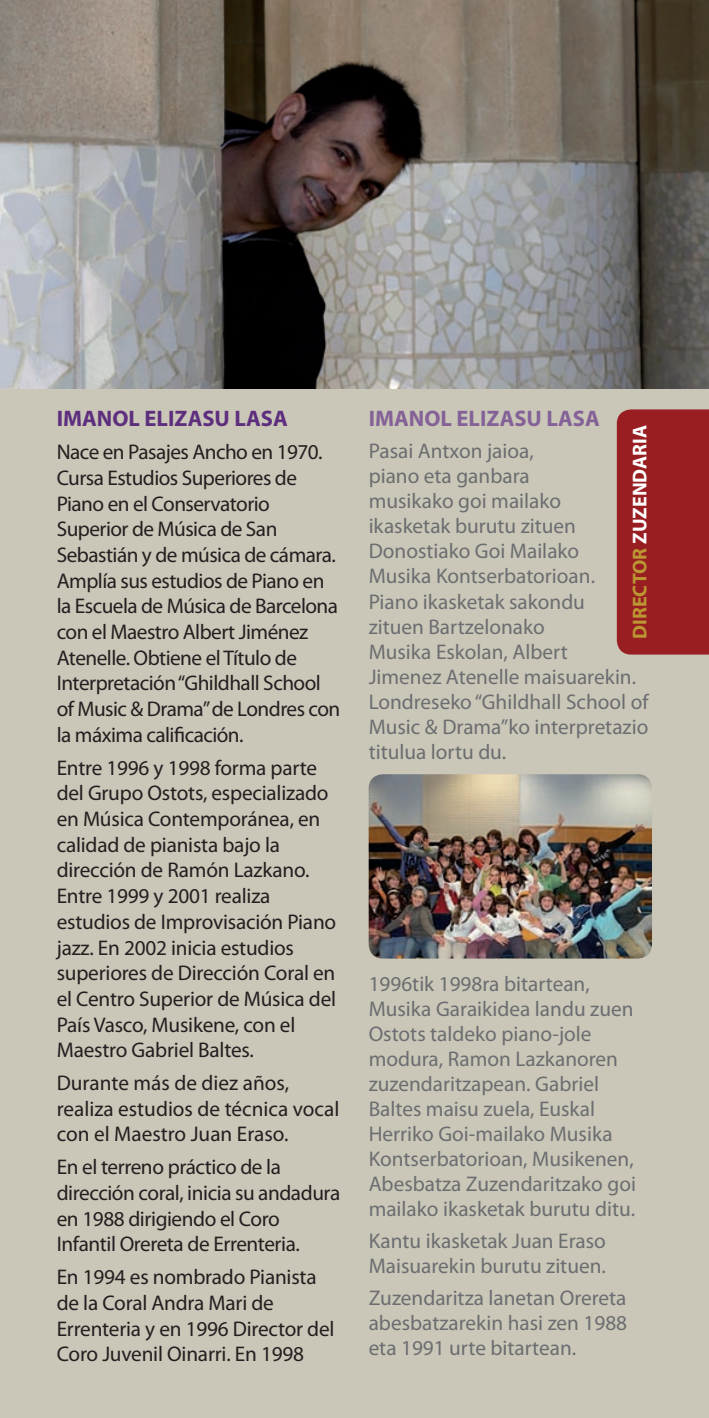
<style>
.page{position:relative;width:709px;height:1418px;background:#fff}
.page>*{position:absolute;margin:0;border:0;box-sizing:border-box;transform-origin:0 0}
.t1{font:700 22.5px "Myriad Pro";color:#5e2e7e}
.t2{font:700 22.5px "Myriad Pro";color:#846298}
.t3{font:21.25px/25.8px "Myriad Pro";letter-spacing:-.015em;color:#231f20}
.t4{font:21.25px/25px "Myriad Pro";color:#6c6d70}
.t5{font:700 20px "Myriad Pro";color:#fff}
.s1{color:#bb9632}
</style>
<div class="page">
<div style="left:0;top:0;width:709px;height:1417px;background:#cac7b8"></div>
<img style="left:0;top:0;width:709px;height:388px">
<div style="left:617px;top:409px;width:92px;height:245px;background:#981e21"></div>
<img style="left:369px;top:774px;width:283px;height:184px">
<p class="t1" style="left:57px;top:404px;width:233px">IMANOL ELIZASU LASA</p>
<p class="t3" style="left:57px;top:439px;width:285px">Nace en Pasajes Ancho en 1970.<br>Cursa Estudios Superiores de<br>Piano en el Conservatorio<br>Superior de Música de San<br>Sebastián y de música de cámara.<br>Amplía sus estudios de Piano en la Escuela de Música de Barcelona con el Maestro Albert Jiménez<br>Atenelle. Obtiene el Título de<br>Interpretación “Ghildhall School of Music &amp; Drama” de Londres con la máxima calificación.</p>
<p class="t3" style="left:57px;top:754px;width:281px">Entre 1996 y 1998 forma parte del Grupo Ostots, especializado en Música Contemporánea, en calidad de pianista bajo la dirección de Ramón Lazkano.<br>Entre 1999 y 2001 realiza estudios de Improvisación Piano jazz. En 2002 inicia estudios superiores de Dirección Coral en el Centro Superior de Música del<br>País Vasco, Musikene, con el<br>Maestro Gabriel Baltes.</p>
<p class="t3" style="left:57px;top:1069px;width:284px">Durante más de diez años, realiza estudios de técnica vocal con el Maestro Juan Eraso.</p>
<p class="t3" style="left:57px;top:1153px;width:285px">En el terreno práctico de la dirección coral, inicia su andadura en 1988 dirigiendo el Coro<br>Infantil Orereta de Errenteria.</p>
<p class="t3" style="left:57px;top:1263px;width:279px">En 1994 es nombrado Pianista de la Coral Andra Mari de<br>Errenteria y en 1996 Director del<br>Coro Juvenil Oinarri. En 1998</p>
<p class="t2" style="left:369px;top:404px;width:233px">IMANOL ELIZASU LASA</p>
<p class="t4" style="left:369px;top:438px;width:281px">Pasai Antxon jaioa,<br>piano eta ganbara<br>musikako goi mailako<br>ikasketak burutu zituen<br>Donostiako Goi Mailako<br>Musika Kontserbatorioan.<br>Piano ikasketak sakondu<br>zituen Bartzelonako<br>Musika Eskolan, Albert<br>Jimenez Atenelle maisuarekin.<br>Londreseko “Ghildhall School of<br>Music &amp; Drama”ko interpretazio titulua lortu du.</p>
<p class="t5" style="left:626px;top:639px;width:215px;rotate:-90deg"><span class="s1">DIRECTOR</span> ZUZENDARIA</p>
<p class="t4" style="left:369px;top:970px;width:269px">1996tik 1998ra bitartean,<br>Musika Garaikidea landu zuen<br>Ostots taldeko piano-jole modura, Ramon Lazkanoren zuzendaritzapean. Gabriel<br>Baltes maisu zuela, Euskal<br>Herriko Goi-mailako Musika<br>Kontserbatorioan, Musikenen,<br>Abesbatza Zuzendaritzako goi mailako ikasketak burutu ditu.</p>
<p class="t4" style="left:369px;top:1227px;width:239px">Kantu ikasketak Juan Eraso<br>Maisuarekin burutu zituen.</p>
<p class="t4" style="left:369px;top:1285px;width:260px;text-align:justify">Zuzendaritza lanetan Orereta abesbatzarekin hasi zen 1988 eta 1991 urte bitartean.</p>
</div>
